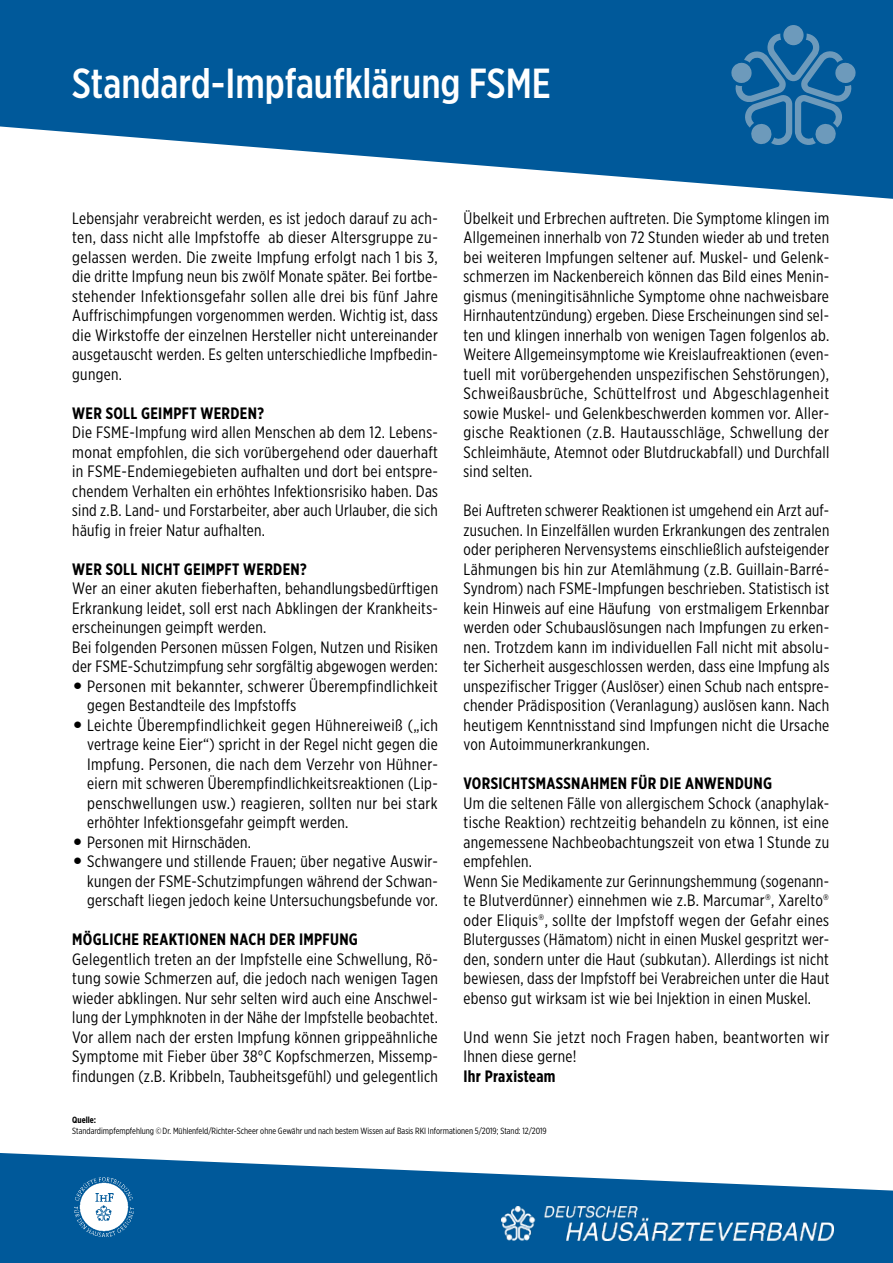
<style>
.page{position:relative;width:893px;height:1263px;background:#fff}
.page>*{position:absolute;margin:0;border:0;box-sizing:border-box;transform-origin:0 0}
.t1{font:500 42px "Gotham X Narrow";color:#fff}
.t2{font:16.5px/19.5px "Gotham X Narrow";letter-spacing:.02em;color:#000;text-align:justify}
.t3{font:700 16.5px "Gotham X Narrow";letter-spacing:.02em;color:#000}
.t4{font:9px "Gotham X Narrow";color:#000}
.t5{font:700 9px "Gotham X Narrow";color:#000}
</style>
<div class="page">
<svg style="left:0;top:0;width:893px;height:199px;fill:#00599a"></svg>
<svg style="left:783px;top:25px;width:21px;height:20px"></svg>
<svg style="left:730px;top:34px;width:127px;height:113px;background:#256fa5"></svg>
<svg style="left:0;top:1153px;width:893px;height:110px;fill:#00599a"></svg>
<img style="left:501px;top:1207px;width:332px;height:33px">
<img style="left:70px;top:1173px;width:68px;height:68px">
<h1 class="t1" style="left:72px;top:58px;width:480px">Standard-Impfaufklärung FSME</h1>
<p class="t2" style="left:72px;top:208px;width:367px">Lebensjahr verabreicht werden, es ist jedoch darauf zu ach&shy;ten, dass nicht alle Impfstoffe ab dieser Altersgruppe zu&shy;gelassen werden. Die zweite Impfung erfolgt nach 1 bis 3, die dritte Impfung neun bis zwölf Monate später. Bei fortbe&shy;stehender Infektionsgefahr sollen alle drei bis fünf Jahre Auffrischimpfungen vorgenommen werden. Wichtig ist, dass die Wirkstoffe der einzelnen Hersteller nicht untereinander ausgetauscht werden. Es gelten unterschiedliche Impfbedin&shy;gungen.</p>
<p class="t3" style="left:72px;top:403px;width:193px">WER SOLL GEIMPFT WERDEN?</p>
<p class="t2" style="left:72px;top:422px;width:367px">Die FSME-Impfung wird allen Menschen ab dem 12. Lebens&shy;monat empfohlen, die sich vorübergehend oder dauerhaft in FSME-Endemiegebieten aufhalten und dort bei entspre&shy;chendem Verhalten ein erhöhtes Infektionsrisiko haben. Das sind z.B. Land- und Forstarbeiter, aber auch Urlauber, die sich häufig in freier Natur aufhalten.</p>
<p class="t3" style="left:72px;top:559px;width:236px">WER SOLL NICHT GEIMPFT WERDEN?</p>
<p class="t2" style="left:72px;top:578px;width:367px;text-align:left">Wer an einer akuten fieberhaften, behandlungsbedürftigen Erkrankung leidet, soll erst nach Abklingen der Krankheits&shy;erscheinungen geimpft werden.<br>Bei folgenden Personen müssen Folgen, Nutzen und Risiken der FSME-Schutzimpfung sehr sorgfältig abgewogen werden:</p>
<p class="t2" style="left:87px;top:676px;width:352px;text-indent:-15px">• Personen mit bekannter, schwerer Überempfindlichkeit gegen Bestandteile des Impfstoffs</p>
<p class="t2" style="left:87px;top:715px;width:352px;text-indent:-15px">• Leichte Überempfindlichkeit gegen Hühnereiweiß („ich vertrage keine Eier“) spricht in der Regel nicht gegen die Impfung. Personen, die nach dem Verzehr von Hühner&shy;eiern mit schweren Überempfindlichkeitsreaktionen (Lip&shy;penschwellungen usw.) reagieren, sollten nur bei stark erhöhter Infektionsgefahr geimpft werden.</p>
<p class="t2" style="left:72px;top:832px;width:180px">• Personen mit Hirnschäden.</p>
<p class="t2" style="left:87px;top:851px;width:352px;text-indent:-15px">• Schwangere und stillende Frauen; über negative Auswir&shy;kungen der FSME-Schutzimpfungen während der Schwan&shy;gerschaft liegen jedoch keine Untersuchungsbefunde vor.</p>
<p class="t3" style="left:72px;top:929px;width:287px">MÖGLICHE REAKTIONEN NACH DER IMPFUNG</p>
<p class="t2" style="left:72px;top:949px;width:367px">Gelegentlich treten an der Impfstelle eine Schwellung, Rö&shy;tung sowie Schmerzen auf, die jedoch nach wenigen Tagen wieder abklingen. Nur sehr selten wird auch eine Anschwel&shy;lung der Lymphknoten in der Nähe der Impfstelle beobachtet.<br>Vor allem nach der ersten Impfung können grippeähnliche Symptome mit Fieber über 38°C Kopfschmerzen, Missemp&shy;findungen (z.B. Kribbeln, Taubheitsgefühl) und gelegentlich</p>
<p class="t2" style="left:463px;top:208px;width:367px">Übelkeit und Erbrechen auftreten. Die Symptome klingen im Allgemeinen innerhalb von 72 Stunden wieder ab und treten bei weiteren Impfungen seltener auf. Muskel- und Gelenk&shy;schmerzen im Nackenbereich können das Bild eines Menin&shy;gismus (meningitisähnliche Symptome ohne nachweisbare Hirnhautentzündung) ergeben. Diese Erscheinungen sind sel&shy;ten und klingen innerhalb von wenigen Tagen folgenlos ab.<br>Weitere Allgemeinsymptome wie Kreislaufreaktionen (even&shy;tuell mit vorübergehenden unspezifischen Sehstörungen), Schweißausbrüche, Schüttelfrost und Abgeschlagenheit sowie Muskel- und Gelenkbeschwerden kommen vor. Aller&shy;gische Reaktionen (z.B. Hautausschläge, Schwellung der Schleimhäute, Atemnot oder Blutdruckabfall) und Durchfall sind selten.</p>
<p class="t2" style="left:463px;top:500px;width:367px">Bei Auftreten schwerer Reaktionen ist umgehend ein Arzt auf&shy;zusuchen. In Einzelfällen wurden Erkrankungen des zentralen oder peripheren Nervensystems einschließlich aufsteigender Lähmungen bis hin zur Atemlähmung (z.B. Guillain-Barré-Syndrom) nach FSME-Impfungen beschrieben. Statistisch ist kein Hinweis auf eine Häufung von erstmaligem Erkennbar werden oder Schubauslösungen nach Impfungen zu erken&shy;nen. Trotzdem kann im individuellen Fall nicht mit absolu&shy;ter Sicherheit ausgeschlossen werden, dass eine Impfung als unspezifischer Trigger (Auslöser) einen Schub nach entspre&shy;chender Prädisposition (Veranlagung) auslösen kann. Nach heutigem Kenntnisstand sind Impfungen nicht die Ursache von Autoimmunerkrankungen.</p>
<p class="t3" style="left:463px;top:773px;width:310px">VORSICHTSMASSNAHMEN FÜR DIE ANWENDUNG</p>
<p class="t2" style="left:463px;top:793px;width:367px;text-align:left">Um die seltenen Fälle von allergischem Schock (anaphylak&shy;tische Reaktion) rechtzeitig behandeln zu können, ist eine angemessene Nachbeobachtungszeit von etwa 1 Stunde zu empfehlen.<br>Wenn Sie Medikamente zur Gerinnungshemmung (sogenann&shy;te Blutverdünner) einnehmen wie z.B. Marcumar®, Xarelto® oder Eliquis®, sollte der Impfstoff wegen der Gefahr eines Blutergusses (Hämatom) nicht in einen Muskel gespritzt wer&shy;den, sondern unter die Haut (subkutan). Allerdings ist nicht bewiesen, dass der Impfstoff bei Verabreichen unter die Haut ebenso gut wirksam ist wie bei Injektion in einen Muskel.</p>
<p class="t2" style="left:463px;top:1027px;width:367px">Und wenn Sie jetzt noch Fragen haben, beantworten wir<br>Ihnen diese gerne!</p>
<p class="t3" style="left:463px;top:1066px;width:94px">Ihr Praxisteam</p>
<p class="t5" style="left:72px;top:1114px;width:25px">Quelle:</p>
<p class="t4" style="left:72px;top:1125px;width:476px">Standardimpfempfehlung © Dr. Mühlenfeld/Richter-Scheer ohne Gewähr und nach bestem Wissen auf Basis RKI Informationen 5/2019; Stand: 12/2019</p>
</div>
